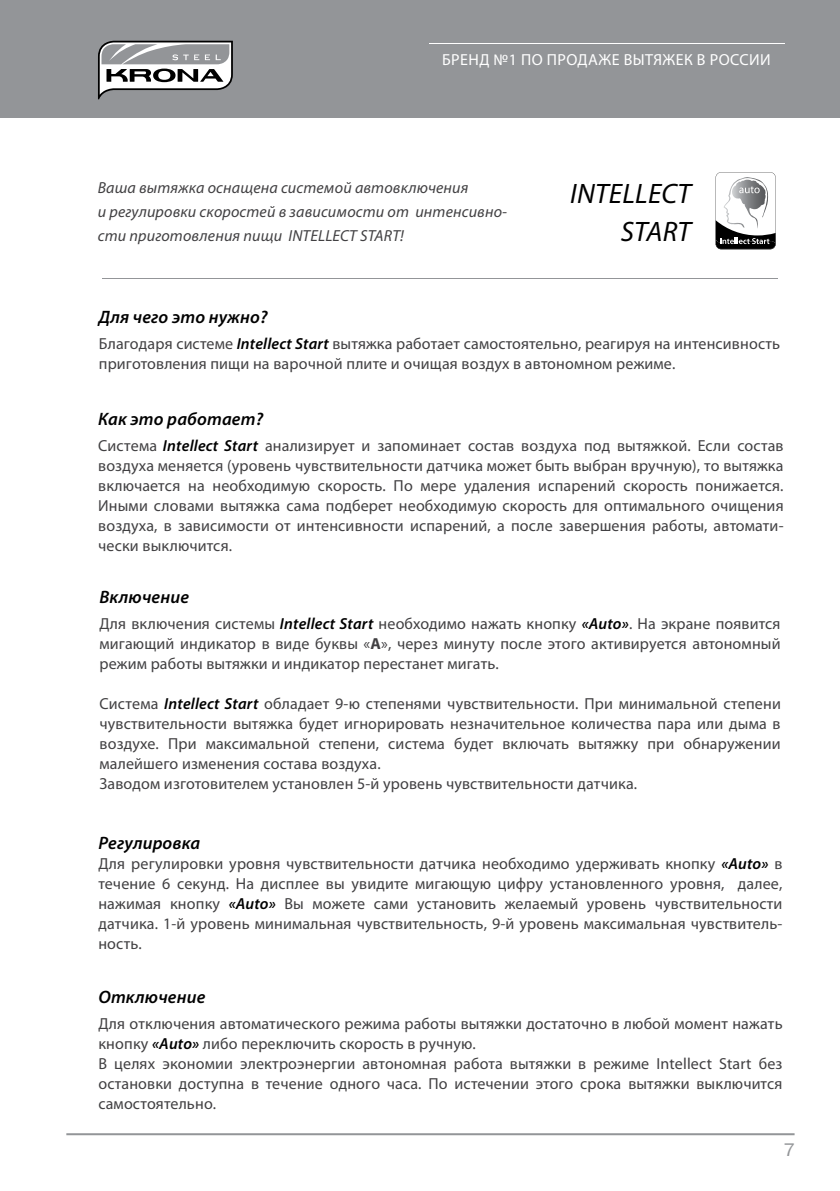
<style>
.page{position:relative;width:840px;height:1191px;background:#fff}
.page>*{position:absolute;margin:0;border:0;box-sizing:border-box;transform-origin:0 0}
.t1{font:italic 28.2px/37.6px "Myriad Pro";letter-spacing:.01em;color:#000;text-align:right}
.t2{font:italic 600 18px "Myriad Pro";letter-spacing:.01em;color:#000}
.t3{font:18px "Pragmatica C";color:#939598}
.t4{font:16px/20px "Myriad Pro";letter-spacing:.01em;color:#414042}
.t5{font:italic 16px/24px "Myriad Pro";letter-spacing:.01em;color:#414042}
.t6{font:16px "Myriad Pro";letter-spacing:.025em;color:#fff}
.s1{font-weight:600;font-style:italic;color:#000}
.s2{font-weight:700}
</style>
<div class="page">
<hr style="left:66px;top:1133px;width:728px;height:2px;background:#939598">
<div style="left:0;top:0;width:839px;height:117px;background:#939598"></div>
<svg style="left:98px;top:41px;width:135px;height:58px"></svg>
<hr style="left:429px;top:44px;width:354px;height:1px;background:#fff">
<hr style="left:102px;top:278px;width:675px;height:1px;background:#939598">
<svg style="left:715px;top:172px;width:60px;height:77px"></svg>
<p class="t6" style="left:442px;top:50px;width:330px">БРЕНД №1 ПО ПРОДАЖЕ ВЫТЯЖЕК В РОССИИ</p>
<p class="t5" style="left:98px;top:175px;width:410px">Ваша вытяжка оснащена системой автовключения<br>и регулировки скоростей в зависимости от интенсивно&shy;сти приготовления пищи INTELLECT START!</p>
<h1 class="t1" style="left:570px;top:175px;width:122px">INTELLECT<br>START</h1>
<p class="t2" style="left:99px;top:306px;width:170px">Для чего это нужно?</p>
<p class="t4" style="left:99px;top:334px;width:682px">Благодаря системе <span class="s1">Intellect Start</span> вытяжка работает самостоятельно, реагируя на интенсивность приготовления пищи на варочной плите и очищая воздух в автономном режиме.</p>
<p class="t2" style="left:98px;top:407px;width:166px">Как это работает?</p>
<p class="t4" style="left:98px;top:435px;width:686px;text-align:justify">Система <span class="s1">Intellect Start</span> анализирует и запоминает состав воздуха под вытяжкой. Если состав воздуха меняется (уровень чувствительности датчика может быть выбран вручную), то вытяжка включается на необходимую скорость. По мере удаления испарений скорость понижается.<br>Иными словами вытяжка сама подберет необходимую скорость для оптимального очищения воздуха, в зависимости от интенсивности испарений, а после завершения работы, автомати&shy;чески выключится.</p>
<p class="t2" style="left:99px;top:585px;width:91px">Включение</p>
<p class="t4" style="left:99px;top:613px;width:682px;text-align:justify">Для включения системы <span class="s1">Intellect Start</span> необходимо нажать кнопку <span class="s1">«Аuto»</span>. На экране появится мигающий индикатор в виде буквы «<span class="s2">А</span>», через минуту после этого активируется автономный режим работы вытяжки и индикатор перестанет мигать.</p>
<p class="t4" style="left:99px;top:693px;width:682px">Система <span class="s1">Intellect Start</span> обладает 9-ю степенями чувствительности. При минимальной степени чувствительности вытяжка будет игнорировать незначительное количества пара или дыма в воздухе. При максимальной степени, система будет включать вытяжку при обнаружении малейшего изменения состава воздуха.<br>Заводом изготовителем установлен 5-й уровень чувствительности датчика.</p>
<p class="t2" style="left:98px;top:831px;width:103px">Регулировка</p>
<p class="t4" style="left:98px;top:853px;width:685px;text-align:justify">Для регулировки уровня чувствительности датчика необходимо удерживать кнопку <span class="s1">«Аuto»</span> в течение 6 секунд. На дисплее вы увидите мигающую цифру установленного уровня, далее, нажимая кнопку <span class="s1">«Аuto»</span> Вы можете сами установить желаемый уровень чувствительности датчика. 1-й уровень минимальная чувствительность, 9-й уровень максимальная чувствитель&shy;ность.</p>
<p class="t2" style="left:98px;top:985px;width:108px">Отключение</p>
<p class="t4" style="left:98px;top:1013px;width:685px">Для отключения автоматического режима работы вытяжки достаточно в любой момент нажать кнопку <span class="s1">«Аuto»</span> либо переключить скорость в ручную.<br>В целях экономии электроэнергии автономная работа вытяжки в режиме Intellect Start без остановки доступна в течение одного часа. По истечении этого срока вытяжки выключится самостоятельно.</p>
<p class="t3" style="left:783px;top:1139px;width:12px">7</p>
</div>
